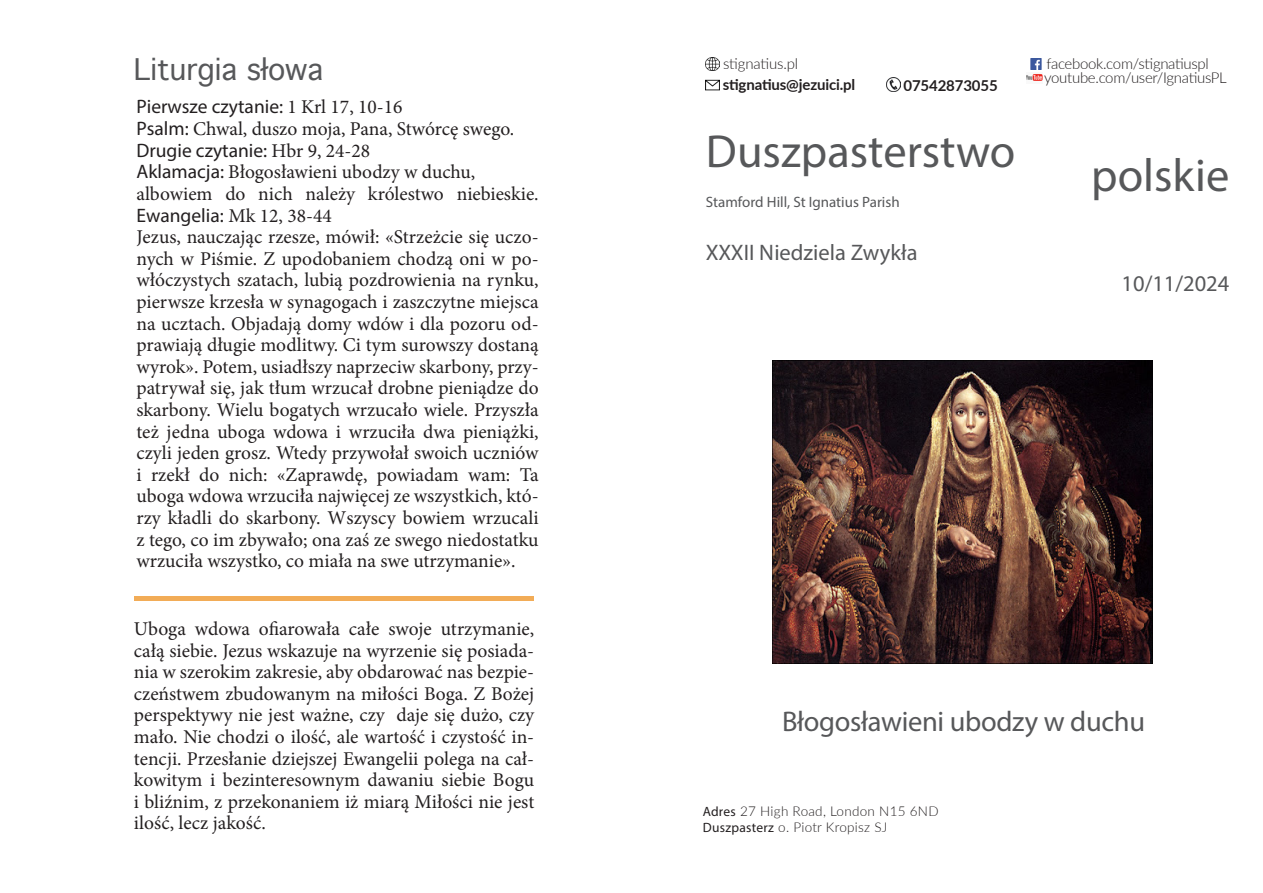
<style>
.page{position:relative;width:1263px;height:893px;background:#fff}
.page>*{position:absolute;margin:0;border:0;box-sizing:border-box;transform-origin:0 0}
.t1{font:46.5px "Myriad Pro";color:#57585a}
.t2{font:28.5px "Myriad Pro";letter-spacing:-.01em;color:#57585a}
.t3{font:28.5px "Geneva";color:#57585a}
.t4{font:22.5px "Myriad Pro";color:#57585a}
.akapit{font:19.5px/21.6px "Minion Pro";color:#231f20;text-align:justify}
.akapit-2{font:19.5px "Myriad Pro";color:#231f20}
.t5{font:300 15px "Lato";letter-spacing:-.02em;color:#231f20}
.t6{font:700 15px "Lato";letter-spacing:-.01em;color:#231f20}
.t7{font:15px "Myriad Pro";color:#57585a}
.t8{font:300 13.5px "Lato";letter-spacing:.02em;color:#231f20}
.s1{font-family:"Minion Pro"}
.s2{font-family:"Myriad Pro"}
.s3{font-family:"Myriad Pro";font-weight:400}
</style>
<div class="page">
<img style="left:706px;top:79px;width:13px;height:12px">
<img style="left:1030px;top:59px;width:12px;height:11px">
<img style="left:887px;top:78px;width:13px;height:14px">
<img style="left:706px;top:57px;width:13px;height:14px">
<img style="left:1026px;top:73px;width:16px;height:8px">
<div style="left:135px;top:596px;width:399px;height:5px;background:#f2ac57"></div>
<img style="left:772px;top:361px;width:380px;height:302px">
<p class="t3" style="left:134px;top:53px;width:191px">Liturgia słowa</p>
<p class="akapit-2" style="left:136px;top:95px;width:268px">Pierwsze czytanie: <span class="s1">1 Krl 17, 10-16</span></p>
<p class="akapit" style="left:136px;top:118px;width:379px"><span class="s2">Psalm:</span> Chwal, duszo moja, Pana, Stwórcę swego.</p>
<p class="akapit-2" style="left:136px;top:138px;width:235px">Drugie czytanie: <span class="s1">Hbr 9, 24-28</span></p>
<p class="akapit" style="left:136px;top:161px;width:340px"><span class="s2">Aklamacja:</span> Błogosławieni ubodzy w duchu,</p>
<p class="akapit" style="left:136px;top:183px;width:404px">albowiem do nich należy królestwo niebieskie.<br><span class="s2">Ewangelia:</span> Mk 12, 38-44</p>
<p class="akapit" style="left:136px;top:226px;width:404px">Jezus, nauczając rzesze, mówił: «Strzeżcie się uczo&shy;nych w Piśmie. Z upodobaniem chodzą oni w po&shy;włóczystych szatach, lubią pozdrowienia na rynku, pierwsze krzesła w synagogach i zaszczytne miejsca na ucztach. Objadają domy wdów i dla pozoru od&shy;prawiają długie modlitwy. Ci tym surowszy dostaną wyrok». Potem, usiadłszy naprzeciw skarbony, przy&shy;patrywał się, jak tłum wrzucał drobne pieniądze do skarbony. Wielu bogatych wrzucało wiele. Przyszła też jedna uboga wdowa i wrzuciła dwa pieniążki, czyli jeden grosz. Wtedy przywołał swoich uczniów i rzekł do nich: «Zaprawdę, powiadam wam: Ta uboga wdowa wrzuciła najwięcej ze wszystkich, któ&shy;rzy kładli do skarbony. Wszyscy bowiem wrzucali z tego, co im zbywało; ona zaś ze swego niedostatku wrzuciła wszystko, co miała na swe utrzymanie».</p>
<p class="akapit" style="left:134px;top:618px;width:402px">Uboga wdowa ofiarowała całe swoje utrzymanie, całą siebie. Jezus wskazuje na wyrzenie się posiada&shy;nia w szerokim zakresie, aby obdarować nas bezpie&shy;czeństwem zbudowanym na miłości Boga. Z Bożej perspektywy nie jest ważne, czy daje się dużo, czy mało. Nie chodzi o ilość, ale wartość i czystość in&shy;tencji. Przesłanie dziejszej Ewangelii polega na cał&shy;kowitym i bezinteresownym dawaniu siebie Bogu i bliźnim, z przekonaniem iż miarą Miłości nie jest ilość, lecz jakość.</p>
<p class="t5" style="left:723px;top:53px;width:77px">stignatius.pl</p>
<p class="t6" style="left:723px;top:74px;width:134px">stignatius@jezuici.pl</p>
<p class="t6" style="left:903px;top:75px;width:96px">07542873055</p>
<p class="t1" style="left:706px;top:123px;width:311px">Duszpasterstwo</p>
<p class="t7" style="left:706px;top:193px;width:195px">Stamford Hill, St Ignatius Parish</p>
<p class="t4" style="left:706px;top:238px;width:213px">XXXII Niedziela Zwykła</p>
<p class="t5" style="left:1046px;top:54px;width:164px">facebook.com/stignatiuspl</p>
<p class="t5" style="left:1044px;top:67px;width:184px">youtube.com/user/IgnatiusPL</p>
<p class="t1" style="left:1091px;top:147px;width:140px">polskie</p>
<p class="t4" style="left:1121px;top:269px;width:109px">10/11/2024</p>
<p class="t2" style="left:782px;top:704px;width:365px">Błogosławieni ubodzy w duchu</p>
<p class="t8" style="left:703px;top:802px;width:237px"><span class="s3">Adres</span> 27 High Road, London N15 6ND</p>
<p class="t8" style="left:703px;top:818px;width:186px"><span class="s3">Duszpasterz</span> o. Piotr Kropisz SJ</p>
</div>
